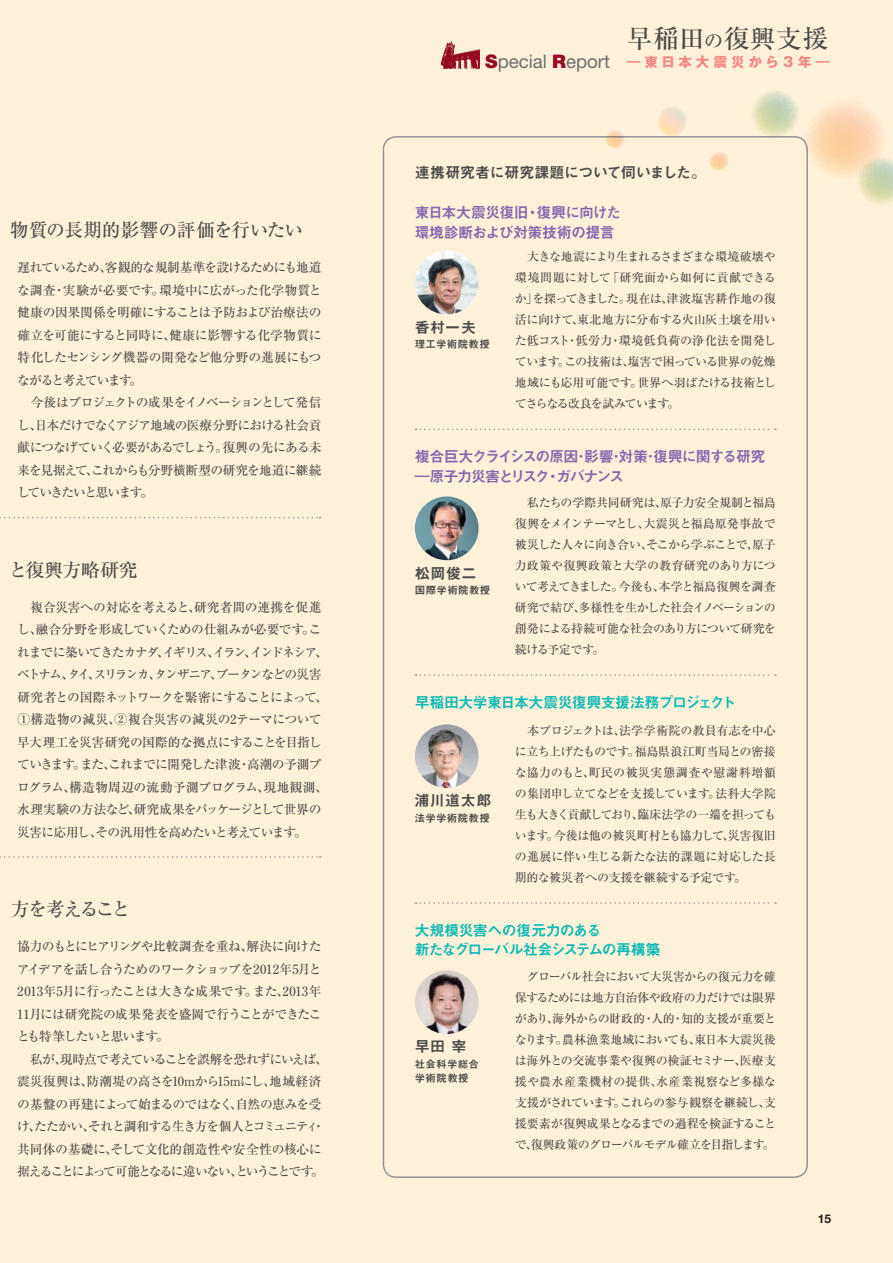
<style>
.page{position:relative;width:893px;height:1263px;background:#fef1d9}
.page>*{position:absolute;margin:0;border:0;box-sizing:border-box;transform-origin:0 0}
.t1{font:500 25.5px "Ryumin Pro";letter-spacing:.03em;color:#4b4c4d}
.t2{font:500 18.75px "Ryumin Pro";letter-spacing:-.03em;color:#4b4c4d}
.t3{font:500 18.75px "Ryumin Pro";letter-spacing:-.105em;color:#4b4c4d}
.t4{font:500 18.75px "Ryumin Pro";letter-spacing:-.005em;color:#4b4c4d}
.t5{font:18.6px "Helvetica Neue LT Std";color:#6c6d70}
.t6{font:15px/19.5px "Midashi Go Pro MB31";letter-spacing:-.05em;color:#10bab6}
.t7{font:15px/19.5px "Midashi Go Pro MB31";letter-spacing:-.065em;color:#8568ae}
.t8{font:15px/19.5px "Midashi Go Pro MB31";letter-spacing:-.045em;color:#8568ae}
.t9{font:15px "Midashi Go Pro MB31";letter-spacing:-.02em;color:#4b4c4d}
.t10{font:15px "Midashi Go Pro MB31";letter-spacing:.005em;color:#4b4c4d}
.t11{font:700 13.5px "Gothic MB101 Pro";letter-spacing:.26em;color:#f38480}
.t12{font:500 12.75px/22.5px "Ryumin Pro";letter-spacing:-.05em;color:#4b4c4d}
.t13{font:500 12px/21px "Ryumin Pro";letter-spacing:-.045em;color:#4b4c4d;text-align:justify}
.t14{font:700 12px "Helvetica Neue LT Std";color:#231f20}
.t15{font:10.5px/13.5px "Midashi Go Pro MB31";letter-spacing:.03em;color:#4b4c4d}
.s1{font-weight:900;color:#940821}
.s2{font-size:19.5px}
</style>
<div class="page">
<svg style="left:440px;top:41px;width:40px;height:28px"></svg>
<img style="left:415px;top:251px;width:64px;height:63px;border-radius:32px">
<img style="left:415px;top:496px;width:64px;height:64px;border-radius:32px">
<img style="left:415px;top:724px;width:64px;height:64px;border-radius:32px">
<img style="left:415px;top:970px;width:64px;height:64px;border-radius:32px">
<svg style="left:606px;top:130px;width:19px;height:19px"></svg>
<svg style="left:801px;top:96px;width:88px;height:87px"></svg>
<svg style="left:709px;top:152px;width:20px;height:19px"></svg>
<svg style="left:856px;top:156px;width:37px;height:48px"></svg>
<svg style="left:750px;top:89px;width:50px;height:50px"></svg>
<svg style="left:732px;top:115px;width:40px;height:39px"></svg>
<svg style="left:658px;top:106px;width:29px;height:30px"></svg>
<svg style="left:780px;top:149px;width:39px;height:39px"></svg>
<svg style="left:0;top:517px;width:321px;height:1px"></svg>
<svg style="left:416px;top:429px;width:360px;height:1px"></svg>
<svg style="left:416px;top:674px;width:360px;height:2px"></svg>
<svg style="left:416px;top:902px;width:360px;height:2px"></svg>
<svg style="left:0;top:856px;width:321px;height:2px"></svg>
<h2 class="t2" style="left:10px;top:215px;width:295px">物質の長期的影響の評価を行いたい</h2>
<p class="t12" style="left:17px;top:255px;width:306px">遅れているため、客観的な規制基準を設けるためにも地道な調査・実験が必要です。環境中に広がった化学物質と健康の因果関係を明確にすることは予防および治療法の確立を可能にすると同時に、健康に影響する化学物質に特化したセンシング機器の開発など他分野の進展にもつながると考えています。<br>　今後はプロジェクトの成果をイノベーションとして発信し、日本だけでなくアジア地域の医療分野における社会貢献につなげていく必要があるでしょう。復興の先にある未来を見据えて、これからも分野横断型の研究を地道に継続していきたいと思います。</p>
<h2 class="t4" style="left:9px;top:555px;width:130px">と復興方略研究</h2>
<p class="t12" style="left:17px;top:595px;width:312px">　複合災害への対応を考えると、研究者間の連携を促進し、融合分野を形成していくための仕組みが必要です。これまでに築いてきたカナダ、イギリス、イラン、インドネシア、ベトナム、タイ、スリランカ、タンザニア、ブータンなどの災害研究者との国際ネットワークを緊密にすることによって、<br>①構造物の減災、②複合災害の減災の2テーマについて早大理工を災害研究の国際的な拠点にすることを目指していきます。また、これまでに開発した津波・高潮の予測プログラム、構造物周辺の流動予測プログラム、現地観測、水理実験の方法など、研究成果をパッケージとして世界の災害に応用し、その汎用性を高めたいと考えています。</p>
<h2 class="t3" style="left:11px;top:894px;width:121px">方を考えること</h2>
<p class="t12" style="left:17px;top:934px;width:312px">協力のもとにヒアリングや比較調査を重ね、解決に向けたアイデアを話し合うためのワークショップを2012年5月と<br>2013年5月に行ったことは大きな成果です。また、2013年<br>11月には研究院の成果発表を盛岡で行うことができたことも特筆したいと思います。<br>　私が、現時点で考えていることを誤解を恐れずにいえば、震災復興は、防潮堤の高さを10mから15mにし、地域経済の基盤の再建によって始まるのではなく、自然の恵みを受け、たたかい、それと調和する生き方を個人とコミュニティ・共同体の基礎に、そして文化的創造性や安全性の核心に据えることによって可能となるに違いない、ということです。</p>
<h3 class="t5" style="left:485px;top:50px;width:126px"><span class="s1">S</span>pecial <span class="s1">R</span>eport</h3>
<h1 class="t1" style="left:627px;top:18px;width:202px">早稲田<span class="s2">の</span>復興支援</h1>
<p class="t11" style="left:627px;top:51px;width:203px">―東日本大震災から３年―</p>
<p class="t9" style="left:415px;top:160px;width:293px">連携研究者に研究課題について伺いました。</p>
<p class="t8" style="left:415px;top:201px;width:208px">東日本大震災復旧・復興に向けた環境診断および対策技術の提言</p>
<p class="t10" style="left:415px;top:315px;width:63px">香村一夫</p>
<p class="t15" style="left:415px;top:336px;width:77px">理工学術院教授</p>
<p class="t13" style="left:515px;top:245px;width:263px">　大きな地震により生まれるさまざまな環境破壊や環境問題に対して「研究面から如何に貢献できるか」を探ってきました。現在は、津波塩害耕作地の復活に向けて、東北地方に分布する火山灰土壌を用いた低コスト・低労力・環境低負荷の浄化法を開発しています。この技術は、塩害で困っている世界の乾燥地域にも応用可能です。世界へ羽ばたける技術としてさらなる改良を試みています。</p>
<p class="t7" style="left:415px;top:445px;width:352px">複合巨大クライシスの原因･影響･対策･復興に関する研究―原子力災害とリスク・ガバナンス</p>
<p class="t10" style="left:415px;top:561px;width:63px">松岡俊二</p>
<p class="t15" style="left:415px;top:582px;width:77px">国際学術院教授</p>
<p class="t13" style="left:515px;top:491px;width:263px">　私たちの学際共同研究は、原子力安全規制と福島復興をメインテーマとし、大震災と福島原発事故で被災した人々に向き合い、そこから学ぶことで、原子力政策や復興政策と大学の教育研究のあり方について考えてきました。今後も、本学と福島復興を調査研究で結び、多様性を生かした社会イノベーションの創発による持続可能な社会のあり方について研究を続ける予定です。</p>
<p class="t6" style="left:415px;top:691px;width:323px">早稲田大学東日本大震災復興支援法務プロジェクト</p>
<p class="t10" style="left:415px;top:789px;width:78px">浦川道太郎</p>
<p class="t15" style="left:415px;top:810px;width:77px">法学学術院教授</p>
<p class="t13" style="left:515px;top:719px;width:263px">　本プロジェクトは、法学学術院の教員有志を中心に立ち上げたものです。福島県浪江町当局との密接な協力のもと、町民の被災実態調査や慰謝料増額の集団申し立てなどを支援しています。法科大学院生も大きく貢献しており、臨床法学の一端を担ってもいます。今後は他の被災町村とも協力して、災害復旧の進展に伴い生じる新たな法的課題に対応した長期的な被災者への支援を継続する予定です。</p>
<p class="t6" style="left:415px;top:919px;width:247px">大規模災害への復元力のある<br>新たなグローバル社会システムの再構築</p>
<p class="t10" style="left:415px;top:1035px;width:53px">早田 宰</p>
<p class="t15" style="left:415px;top:1056px;width:66px">社会科学総合学術院教授</p>
<p class="t13" style="left:515px;top:965px;width:263px">　グローバル社会において大災害からの復元力を確保するためには地方自治体や政府の力だけでは限界があり、海外からの財政的・人的・知的支援が重要となります。農林漁業地域においても、東日本大震災後は海外との交流事業や復興の検証セミナー、医療支援や農水産業機材の提供、水産業視察など多様な支援がされています。これらの参与観察を継続し、支援要素が復興成果となるまでの過程を検証することで、復興政策のグローバルモデル確立を目指します。</p>
<p class="t14" style="left:818px;top:1211px;width:15px">15</p>
</div>
